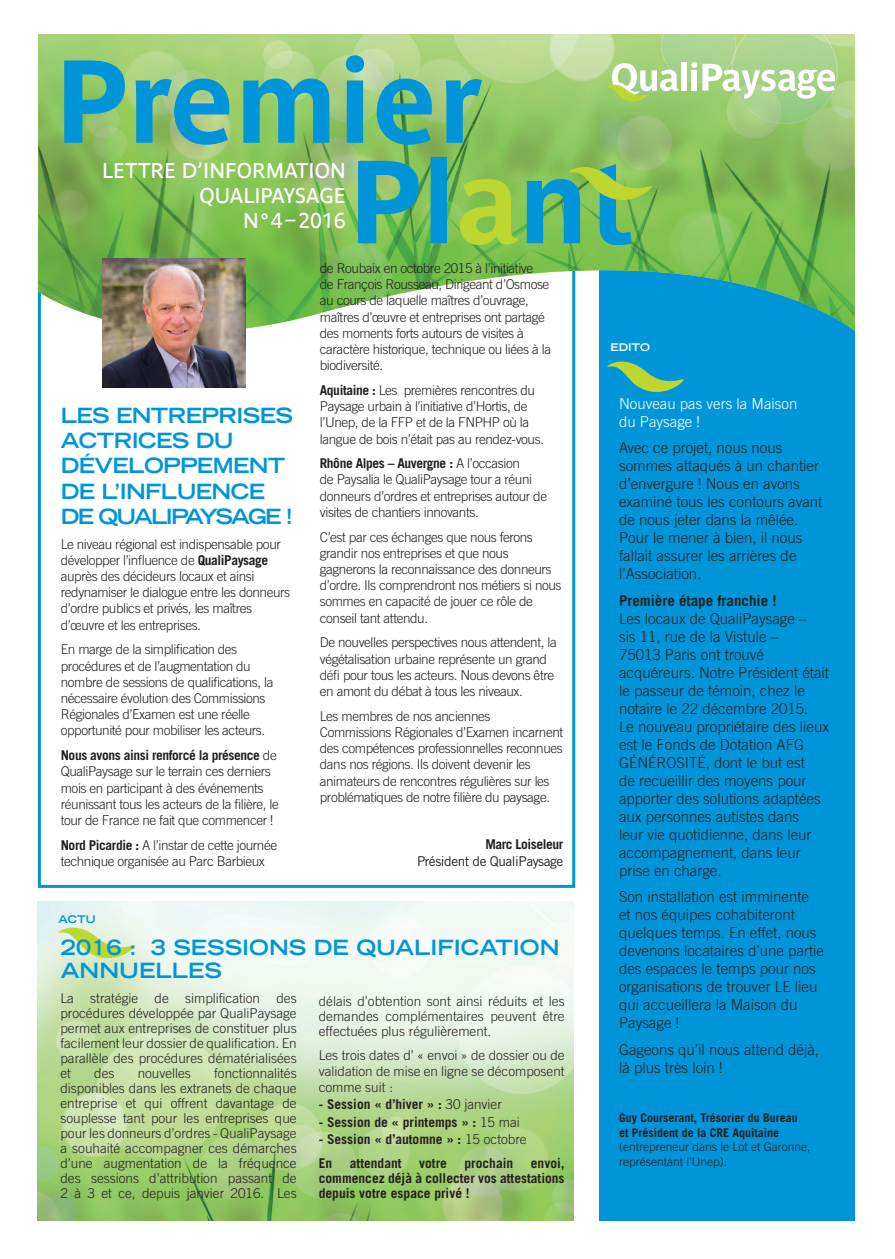
<style>
.page{position:relative;width:895px;height:1259px;background:#fff}
.page>*{position:absolute;margin:0;border:0;box-sizing:border-box;transform-origin:0 0}
.t1{font:21.15px/25.3px "Parisine Ptf";color:#fff;text-align:right}
.t2{font:700 expanded 21px/25.2px "Trade Gothic LH";letter-spacing:-.03em;color:#0095d9}
.t3{font:700 expanded 21px/22.5px "Trade Gothic LH";color:#0095d9}
.t4{font:300 15px/18px "Trade Gothic";color:#231f20}
.t5{font:300 15px/18px "Trade Gothic";color:#fff}
.t6{font:700 15px "Trade Gothic";color:#231f20}
.t7{font:300 13.5px/16.2px "Trade Gothic";letter-spacing:-.03em;color:#231f20}
.t8{font:700 13.5px/15px "Trade Gothic";color:#231f20}
.t9{font:13.5px "Trade Gothic";letter-spacing:-.03em;color:#231f20}
.t10{font:700 13.5px "Trade Gothic";letter-spacing:-.03em;color:#231f20}
.t11{font:300 13.5px "Trade Gothic";color:#231f20}
.t12{font:700 12px/14.4px "Trade Gothic";color:#231f20}
.t13{font:300 12px/14.4px "Trade Gothic";color:#231f20}
.t14{font:700 expanded 10.5px "Trade Gothic LH";color:#fff}
.t15{font:700 expanded 10.5px "Trade Gothic LH";color:#0095d9}
.s1{font-weight:700}
.s2{font-weight:300}
</style>
<div class="page">
<img style="left:37px;top:901px;width:537px;height:319px">
<div style="left:599px;top:172px;width:256px;height:1048px;background:#0095d9"></div>
<img style="left:38px;top:34px;width:817px;height:299px">
<div style="left:681px;top:62px;width:6px;height:29px;background:#fff"></div>
<svg style="left:605px;top:63px;width:74px;height:41px"></svg>
<svg style="left:691px;top:62px;width:144px;height:37px"></svg>
<svg style="left:64px;top:55px;width:418px;height:90px;background:#62b69b"></svg>
<svg style="left:358px;top:157px;width:297px;height:88px;background:#63b576"></svg>
<svg style="left:607px;top:361px;width:77px;height:31px"></svg>
<svg style="left:58px;top:922px;width:80px;height:40px;background:#d9e9b0"></svg>
<img style="left:103px;top:258px;width:142px;height:130px">
<h1 class="t1" style="left:102px;top:155px;width:245px">LETTRE D’INFORMATION<br>QUALIPAYSAGE<br>N°4 – 2016</h1>
<h2 class="t2" style="left:61px;top:402px;width:234px">LES ENTREPRISES<br>ACTRICES DU<br>DÉVELOPPEMENT<br>DE L’INFLUENCE<br>DE QUALIPAYSAGE !</h2>
<p class="t7" style="left:61px;top:535px;width:231px">Le niveau régional est indispensable pour développer l’influence de <span class="s1">QualiPaysage </span>auprès des décideurs locaux et ainsi redynamiser le dialogue entre les donneurs d’ordre publics et privés, les maîtres d’œuvre et les entreprises.</p>
<p class="t7" style="left:61px;top:641px;width:214px">En marge de la simplification des procédures et de l’augmentation du nombre de sessions de qualifications, la nécessaire évolution des Commissions Régionales d’Examen est une réelle opportunité pour mobiliser les acteurs.</p>
<p class="t7" style="left:61px;top:747px;width:220px"><span class="s1">Nous avons ainsi renforcé la présence</span> de QualiPaysage sur le terrain ces derniers mois en participant à des événements réunissant tous les acteurs de la filière, le tour de France ne fait que commencer !</p>
<p class="t7" style="left:61px;top:836px;width:218px"><span class="s1">Nord Picardie :</span> A l’instar de cette journée technique organisée au Parc Barbieux</p>
<p class="t15" style="left:58px;top:911px;width:39px">ACTU</p>
<p class="t7" style="left:320px;top:260px;width:233px">de Roubaix en octobre 2015 à l’initiative<br>de François Rousseau, Dirigeant d’Osmose au cours de laquelle maîtres d’ouvrage, maîtres d’œuvre et entreprises ont partagé des moments forts autours de visites à caractère historique, technique ou liées à la biodiversité.</p>
<p class="t7" style="left:320px;top:382px;width:226px"><span class="s1">Aquitaine :</span> Les premières rencontres du Paysage urbain à l’initiative d’Hortis, de l’Unep, de la FFP et de la FNPHP où la langue de bois n’était pas au rendez-vous.</p>
<p class="t7" style="left:320px;top:455px;width:229px"><span class="s1">Rhône Alpes – Auvergne :</span> A l’occasion<br>de Paysalia le QualiPaysage tour a réuni donneurs d’ordres et entreprises autour de visites de chantiers innovants.</p>
<p class="t7" style="left:320px;top:528px;width:243px">C’est par ces échanges que nous ferons grandir nos entreprises et que nous gagnerons la reconnaissance des donneurs d’ordre. Ils comprendront nos métiers si nous sommes en capacité de jouer ce rôle de conseil tant attendu.</p>
<p class="t7" style="left:320px;top:634px;width:238px">De nouvelles perspectives nous attendent, la végétalisation urbaine représente un grand défi pour tous les acteurs. Nous devons être en amont du débat à tous les niveaux.</p>
<p class="t7" style="left:320px;top:707px;width:245px">Les membres de nos anciennes Commissions Régionales d’Examen incarnent des compétences professionnelles reconnues dans nos régions. Ils doivent devenir les animateurs de rencontres régulières sur les problématiques de notre filière du paysage.</p>
<p class="t10" style="left:485px;top:835px;width:79px">Marc Loiseleur</p>
<p class="t9" style="left:417px;top:853px;width:148px">Président de QualiPaysage</p>
<h2 class="t3" style="left:61px;top:935px;width:500px">2016 : 3 SESSIONS DE QUALIFICATION<br>ANNUELLES</h2>
<p class="t7" style="left:60px;top:990px;width:238px;line-height:15px;text-align:justify">La stratégie de simplification des procédures développée par QualiPaysage permet aux entreprises de constituer plus facilement leur dossier de qualification. En parallèle des procédures dématérialisées et</p>
<p class="t7" style="left:60px;top:1065px;width:238px;line-height:15px;text-align:justify;text-indent:154px">fonctionnalités disponibles dans les extranets de chaque entreprise et qui offrent davantage de souplesse tant pour les entreprises que pour les donneurs d’ordres - QualiPaysage a souhaité accompagner ces démarches d’une augmentation de la fréquence des sessions d’attribution passant de 2 à 3 et ce, depuis janvier 2016. Les</p>
<p class="t7" style="left:94px;top:1064px;width:22px">des</p>
<p class="t11" style="left:138px;top:1064px;width:55px">nouvelles</p>
<p class="t7" style="left:319px;top:993px;width:247px;line-height:15px;text-align:justify">délais d’obtention sont ainsi réduits et les demandes complémentaires peuvent être effectuées plus régulièrement.</p>
<p class="t7" style="left:319px;top:1046px;width:247px;text-align:justify">Les trois dates d’ « envoi » de dossier ou de validation de mise en ligne se décomposent comme suit :</p>
<p class="t8" style="left:319px;top:1096px;width:185px">- Session « d’hiver » : <span class="s2">30 janvier</span></p>
<p class="t8" style="left:319px;top:1114px;width:203px">- Session de « printemps » : <span class="s2">15 mai</span></p>
<p class="t8" style="left:319px;top:1127px;width:209px;line-height:23.5px">- Session « d’automne » : <span class="s2">15 octobre<br></span>En</p>
<p class="t8" style="left:319px;top:1155px;width:247px;text-align:justify;text-indent:212px">envoi, commencez déjà à collecter vos attestations depuis votre espace privé !</p>
<p class="t8" style="left:350px;top:1155px;width:53px">attendant</p>
<p class="t8" style="left:419px;top:1155px;width:29px">votre</p>
<p class="t8" style="left:464px;top:1155px;width:50px">prochain</p>
<p class="t14" style="left:610px;top:340px;width:41px">EDITO</p>
<p class="t5" style="left:619px;top:394px;width:180px">Nouveau pas vers la Maison du Paysage !</p>
<p class="t4" style="left:619px;top:438px;width:205px">Avec ce projet, nous nous sommes attaqués à un chantier d’envergure ! Nous en avons examiné tous les contours avant de nous jeter dans la mêlée.<br>Pour le mener à bien, il nous fallait assurer les arrières de l’Association.</p>
<p class="t6" style="left:619px;top:591px;width:159px">Première étape franchie !</p>
<p class="t4" style="left:619px;top:609px;width:212px">Les locaux de QualiPaysage –<br>sis 11, rue de la Vistule –<br>75013 Paris ont trouvé acquéreurs. Notre Président était le passeur de témoin, chez le notaire le 22 décembre 2015.<br>Le nouveau propriétaire des lieux est le Fonds de Dotation AFG<br>GÉNÉROSITÉ, dont le but est<br>de recueillir des moyens pour apporter des solutions adaptées aux personnes autistes dans<br>leur vie quotidienne, dans leur accompagnement, dans leur prise en charge.</p>
<p class="t4" style="left:619px;top:887px;width:207px">Son installation est imminente et nos équipes cohabiteront quelques temps. En effet, nous devenons locataires d’une partie des espaces le temps pour nos organisations de trouver LE lieu qui accueillera la Maison du<br>Paysage !</p>
<p class="t4" style="left:619px;top:1040px;width:202px">Gageons qu’il nous attend déjà, là plus très loin !</p>
<p class="t12" style="left:619px;top:1110px;width:180px">Guy Courserant, Trésorier du Bureau et Président de la CRE Aquitaine</p>
<p class="t13" style="left:619px;top:1139px;width:193px">(entrepreneur dans le Lot et Garonne, représentant l’Unep).</p>
</div>
